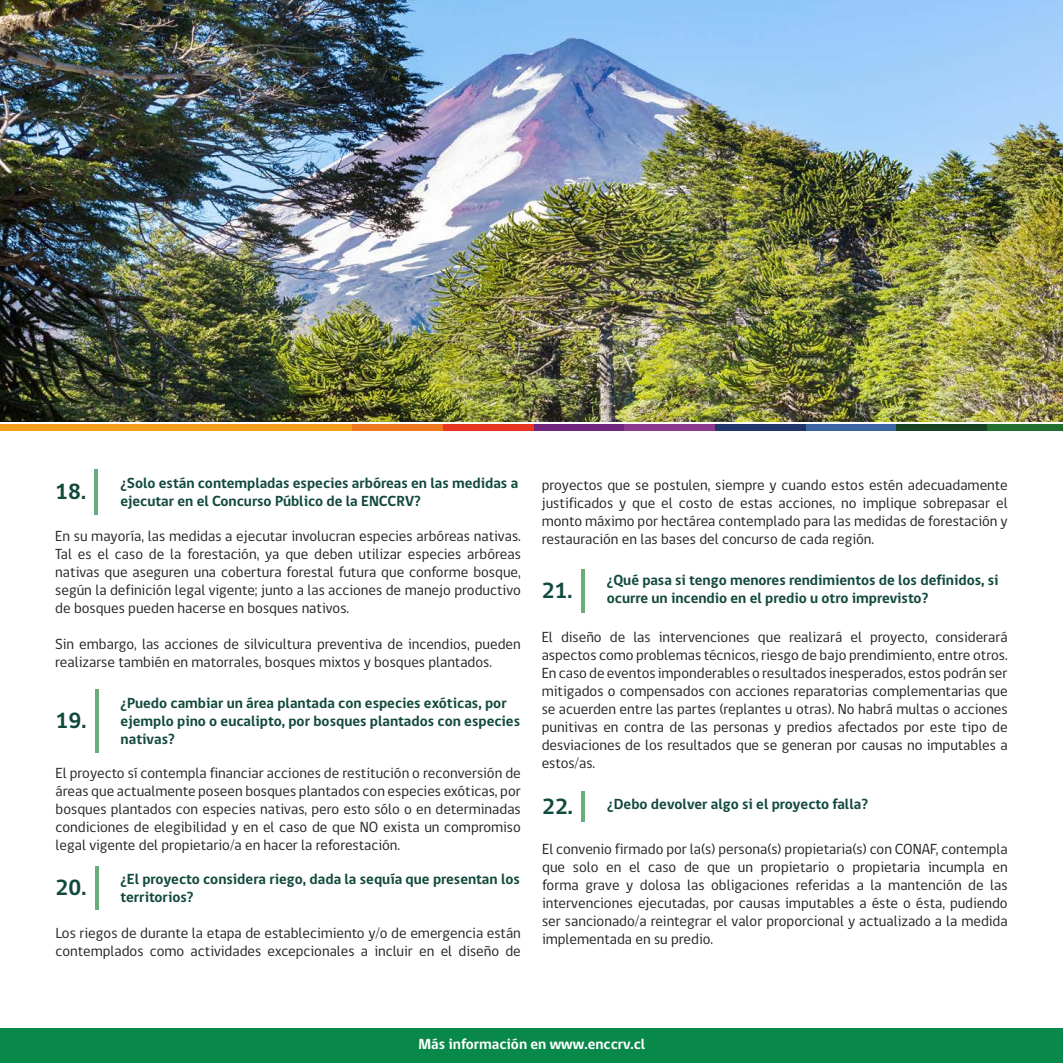
<style>
.page{position:relative;width:1063px;height:1063px;background:#fff}
.page>*{position:absolute;margin:0;border:0;box-sizing:border-box;transform-origin:0 0}
.t1{font:700 22.5px "gob CL";color:#12493d}
.Párrafo{font:15px/18px "gob CL";color:#231f20;text-align:justify}
.pregunta{font:700 15px/18px "gob CL";color:#12493d}
.t2{font:700 15px "gob CL";color:#fff}
</style>
<div class="page">
<div style="left:0;top:1028px;width:1063px;height:35px;background:#098949"></div>
<img style="left:0;top:0;width:1063px;height:421px">
<div style="left:0;top:425px;width:352px;height:6px;background:#f59e1c"></div>
<div style="left:352px;top:425px;width:91px;height:6px;background:#ed781f"></div>
<div style="left:443px;top:425px;width:91px;height:6px;background:#e63621"></div>
<div style="left:534px;top:425px;width:90px;height:6px;background:#70247d"></div>
<div style="left:624px;top:425px;width:91px;height:6px;background:#8c3b8c"></div>
<div style="left:715px;top:425px;width:91px;height:6px;background:#21366b"></div>
<div style="left:806px;top:425px;width:91px;height:6px;background:#3b66a3"></div>
<div style="left:897px;top:425px;width:90px;height:6px;background:#174221"></div>
<div style="left:987px;top:425px;width:76px;height:6px;background:#217030"></div>
<hr style="left:581px;top:569px;width:3px;height:43px;background:#6aad7a">
<hr style="left:581px;top:791px;width:4px;height:31px;background:#6aad7a">
<hr style="left:95px;top:469px;width:3px;height:46px;background:#6aad7a">
<hr style="left:95px;top:689px;width:3px;height:63px;background:#6aad7a">
<hr style="left:95px;top:866px;width:3px;height:44px;background:#6aad7a">
<p class="t1" style="left:55px;top:476px;width:32px">18.</p>
<p class="pregunta" style="left:120px;top:475px;width:399px">¿Solo están contempladas especies arbóreas en las medidas a ejecutar en el Concurso Público de la ENCCRV?</p>
<p class="Párrafo" style="left:55px;top:528px;width:467px">En su mayoría, las medidas a ejecutar involucran especies arbóreas nativas.<br>Tal es el caso de la forestación, ya que deben utilizar especies arbóreas nativas que aseguren una cobertura forestal futura que conforme bosque, según la definición legal vigente; junto a las acciones de manejo productivo de bosques pueden hacerse en bosques nativos.</p>
<p class="Párrafo" style="left:55px;top:636px;width:467px">Sin embargo, las acciones de silvicultura preventiva de incendios, pueden realizarse también en matorrales, bosques mixtos y bosques plantados.</p>
<p class="pregunta" style="left:121px;top:694px;width:401px">¿Puedo cambiar un área plantada con especies exóticas, por ejemplo pino o eucalipto, por bosques plantados con especies nativas?</p>
<p class="Párrafo" style="left:56px;top:764px;width:467px">El proyecto sí contempla financiar acciones de restitución o reconversión de áreas que actualmente poseen bosques plantados con especies exóticas, por bosques plantados con especies nativas, pero esto sólo o en determinadas condiciones de elegibilidad y en el caso de que NO exista un compromiso legal vigente del propietario/a en hacer la reforestación.</p>
<p class="t1" style="left:56px;top:872px;width:32px">20.</p>
<p class="pregunta" style="left:121px;top:871px;width:401px">¿El proyecto considera riego, dada la sequía que presentan los territorios?</p>
<p class="Párrafo" style="left:56px;top:924px;width:467px">Los riegos de durante la etapa de establecimiento y/o de emergencia están contemplados como actividades excepcionales a incluir en el diseño de</p>
<p class="t1" style="left:56px;top:705px;width:32px">19.</p>
<p class="Párrafo" style="left:542px;top:477px;width:467px">proyectos que se postulen, siempre y cuando estos estén adecuadamente justificados y que el costo de estas acciones, no implique sobrepasar el monto máximo por hectárea contemplado para las medidas de forestación y restauración en las bases del concurso de cada región.</p>
<p class="t1" style="left:542px;top:575px;width:32px">21.</p>
<p class="pregunta" style="left:607px;top:572px;width:393px">¿Qué pasa si tengo menores rendimientos de los definidos, si ocurre un incendio en el predio u otro imprevisto?</p>
<p class="Párrafo" style="left:542px;top:629px;width:468px">El diseño de las intervenciones que realizará el proyecto, considerará aspectos como problemas técnicos, riesgo de bajo prendimiento, entre otros.<br>En caso de eventos imponderables o resultados inesperados, estos podrán ser mitigados o compensados con acciones reparatorias complementarias que se acuerden entre las partes (replantes u otras). No habrá multas o acciones punitivas en contra de las personas y predios afectados por este tipo de desviaciones de los resultados que se generan por causas no imputables a estos/as.</p>
<p class="t1" style="left:542px;top:791px;width:32px">22.</p>
<p class="pregunta" style="left:607px;top:795px;width:262px">¿Debo devolver algo si el proyecto falla?</p>
<p class="Párrafo" style="left:542px;top:840px;width:467px">El convenio firmado por la(s) persona(s) propietaria(s) con CONAF, contempla que solo en el caso de que un propietario o propietaria incumpla en forma grave y dolosa las obligaciones referidas a la mantención de las intervenciones ejecutadas, por causas imputables a éste o ésta, pudiendo ser sancionado/a reintegrar el valor proporcional y actualizado a la medida implementada en su predio.</p>
<p class="t2" style="left:418px;top:1034px;width:228px">Más información en www.enccrv.cl</p>
</div>
